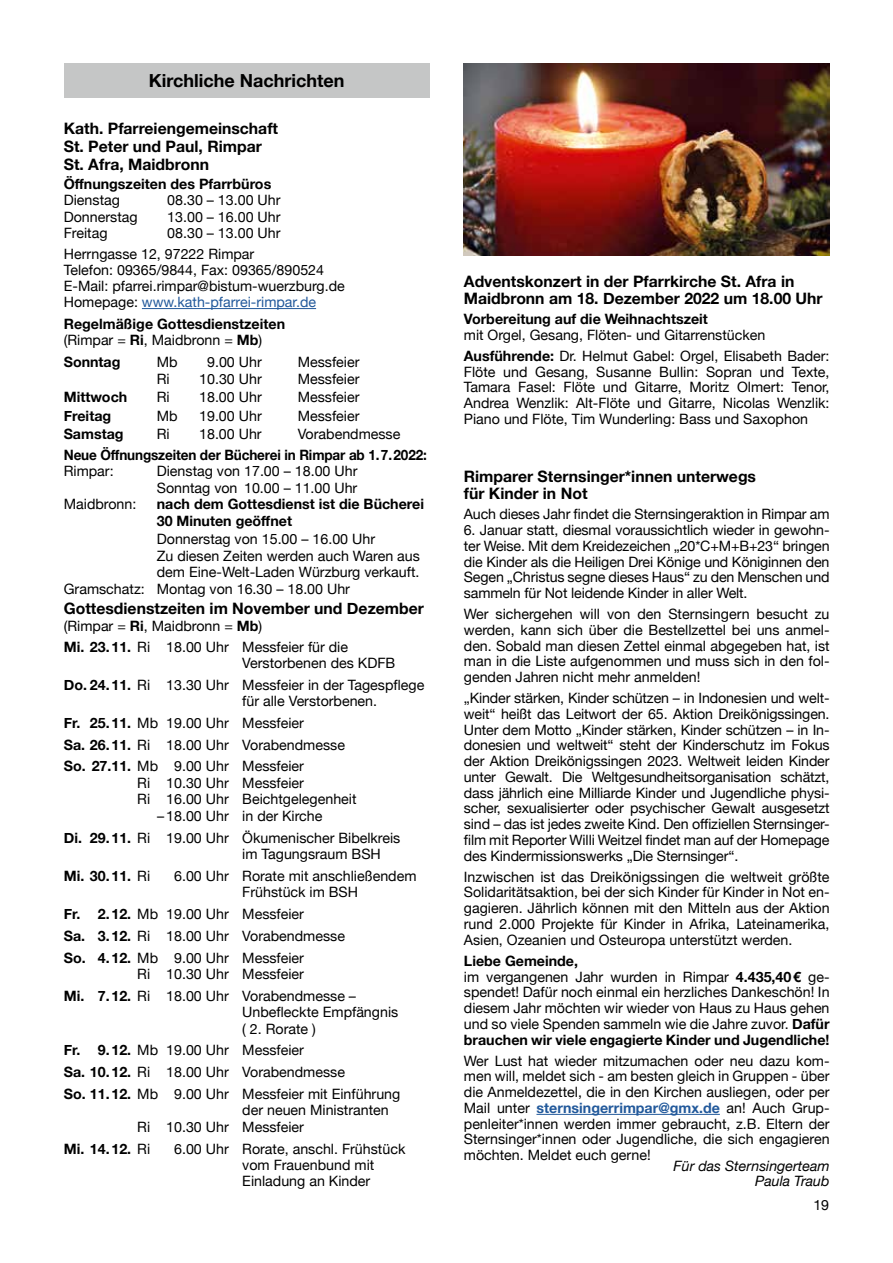
<style>
.page{position:relative;width:893px;height:1263px;background:#fff}
.page>*{position:absolute;margin:0;border:0;box-sizing:border-box;transform-origin:0 0}
.t1{font:700 18px "Helvetica Neue";color:#000}
.t2{font:700 15.75px/18px "Helvetica Neue";color:#000}
.t3{font:14.25px/15.8px "Helvetica Neue";color:#000}
.t4{font:700 14.25px/16.5px "Helvetica Neue";color:#000}
.t5{font:700 14.25px "Helvetica Neue";color:#000;scale:.95 1}
.t6{font:italic 14.25px/15.8px "Helvetica Neue";color:#000;text-align:right}
.s1{color:#22599b}
.s2{font-weight:400}
.s3{font-weight:700}
.s4{font-weight:700;color:#22599b}
</style>
<div class="page">
<hr style="left:142px;top:308px;width:174px;height:1px;background:#22599b">
<div style="left:64px;top:64px;width:365px;height:34px;background:#c5c6c6"></div>
<img style="left:464px;top:64px;width:365px;height:191px">
<hr style="left:536px;top:1114px;width:184px;height:1px;background:#22599b">
<p class="t1" style="left:149px;top:66px;width:197px">Kirchliche Nachrichten</p>
<p class="t2" style="left:64px;top:120px;width:216px">Kath. Pfarreiengemeinschaft<br>St. Peter und Paul, Rimpar<br>St. Afra, Maidbronn</p>
<p class="t4" style="left:64px;top:176px;width:209px">Öffnungszeiten des Pfarrbüros</p>
<p class="t3" style="left:64px;top:193px;width:58px">Dienstag</p>
<p class="t3" style="left:167px;top:193px;width:115px">08.30 – 13.00 Uhr</p>
<p class="t3" style="left:64px;top:210px;width:75px">Donnerstag</p>
<p class="t3" style="left:167px;top:210px;width:115px">13.00 – 16.00 Uhr</p>
<p class="t3" style="left:64px;top:226px;width:45px">Freitag</p>
<p class="t3" style="left:64px;top:224px;width:218px;line-height:20.2px;text-indent:103px">08.30 – 13.00 Uhr<br>Herrngasse 12, 97222 Rimpar</p>
<p class="t3" style="left:64px;top:262px;width:282px;line-height:16.2px">Telefon: 09365/9844, Fax: 09365/890524<br>E-Mail: pfarrei.rimpar@bistum-wuerzburg.de<br>Homepage: <span class="s1">www.kath-pfarrei-rimpar.de</span></p>
<p class="t4" style="left:64px;top:316px;width:223px">Regelmäßige Gottesdienstzeiten <span class="s2">(Rimpar =</span> Ri<span class="s2">, Maidbronn =</span> Mb<span class="s2">)</span></p>
<p class="t4" style="left:64px;top:354px;width:58px">Sonntag</p>
<p class="t3" style="left:157px;top:355px;width:22px">Mb</p>
<p class="t3" style="left:207px;top:355px;width:56px">9.00 Uhr</p>
<p class="t3" style="left:298px;top:355px;width:63px">Messfeier</p>
<p class="t3" style="left:157px;top:371px;width:14px">Ri</p>
<p class="t3" style="left:199px;top:371px;width:64px">10.30 Uhr</p>
<p class="t3" style="left:298px;top:371px;width:63px">Messfeier</p>
<p class="t4" style="left:64px;top:389px;width:65px">Mittwoch</p>
<p class="t3" style="left:157px;top:390px;width:14px">Ri</p>
<p class="t3" style="left:199px;top:390px;width:64px">18.00 Uhr</p>
<p class="t3" style="left:298px;top:390px;width:63px">Messfeier</p>
<p class="t4" style="left:64px;top:408px;width:49px">Freitag</p>
<p class="t3" style="left:157px;top:409px;width:22px">Mb</p>
<p class="t3" style="left:199px;top:409px;width:64px">19.00 Uhr</p>
<p class="t3" style="left:298px;top:409px;width:63px">Messfeier</p>
<p class="t4" style="left:64px;top:426px;width:61px">Samstag</p>
<p class="t3" style="left:157px;top:427px;width:14px">Ri</p>
<p class="t3" style="left:199px;top:427px;width:64px">18.00 Uhr</p>
<p class="t3" style="left:298px;top:427px;width:104px">Vorabendmesse</p>
<p class="t5" style="left:64px;top:444px;width:384px">Neue Öffnungszeiten der Bücherei in Rimpar ab 1.7.2022:</p>
<p class="t3" style="left:64px;top:464px;width:51px">Rimpar:</p>
<p class="t3" style="left:157px;top:464px;width:202px;line-height:16.5px">Dienstag von 17.00 – 18.00 Uhr<br>Sonntag von 10.00 – 11.00 Uhr</p>
<p class="t3" style="left:64px;top:497px;width:74px">Maidbronn:</p>
<p class="t4" style="left:157px;top:496px;width:269px">nach dem Gottesdienst ist die Bücherei<br>30 Minuten geöffnet</p>
<p class="t3" style="left:157px;top:532px;width:220px">Donnerstag von 15.00 – 16.00 Uhr</p>
<p class="t3" style="left:157px;top:549px;width:265px">Zu diesen Zeiten werden auch Waren aus</p>
<p class="t3" style="left:157px;top:565px;width:264px">dem Eine-Welt-Laden Würzburg verkauft.</p>
<p class="t3" style="left:64px;top:581px;width:288px">Gramschatz: Montag von 16.30 – 18.00 Uhr</p>
<p class="t2" style="left:64px;top:600px;width:362px">Gottesdienstzeiten im November und Dezember</p>
<p class="t3" style="left:64px;top:616px;width:286px;line-height:20.7px">(Rimpar = <span class="s3">Ri</span>, Maidbronn = <span class="s3">Mb</span>)<br><span class="s3">Mi. 23.11.</span> Ri 18.00 Uhr Messfeier für die</p>
<p class="t3" style="left:64px;top:653px;width:362px;line-height:21.8px;text-indent:178px">Verstorbenen des KDFB<br><span class="s3">Do. 24.11.</span> Ri 13.30 Uhr Messfeier in der Tagespflege</p>
<p class="t3" style="left:64px;top:691px;width:315px;line-height:21.8px;text-indent:178px">für alle Verstorbenen.<br><span class="s3">Fr. 25.11.</span> Mb 19.00 Uhr Messfeier<br><span class="s3">Sa. 26.11.</span> Ri 18.00 Uhr Vorabendmesse<br><span class="s3">So. 27.11.</span> Mb 9.00 Uhr Messfeier</p>
<p class="t3" style="left:137px;top:776px;width:168px">Ri 10.30 Uhr Messfeier</p>
<p class="t3" style="left:137px;top:792px;width:221px">Ri 16.00 Uhr Beichtgelegenheit</p>
<p class="t3" style="left:157px;top:809px;width:167px">–18.00 Uhr in der Kirche</p>
<p class="t3" style="left:242px;top:830px;width:160px;line-height:16.5px;text-indent:-178px"><span class="s3">Di. 29.11.</span> Ri 19.00 Uhr Ökumenischer Bibelkreis im Tagungsraum BSH</p>
<p class="t4" style="left:64px;top:868px;width:88px">Mi. 30.11. <span class="s2">Ri</span></p>
<p class="t3" style="left:242px;top:868px;width:176px;line-height:16.5px;text-indent:-68px">6.00 Uhr Rorate mit anschließendem<br>Frühstück im BSH</p>
<p class="t3" style="left:64px;top:904px;width:283px;line-height:21.8px"><span class="s3">Fr. 2.12.</span> Mb 19.00 Uhr Messfeier<br><span class="s3">Sa. 3.12.</span> Ri 18.00 Uhr Vorabendmesse<br><span class="s3">So. 4.12.</span> Mb 9.00 Uhr Messfeier</p>
<p class="t3" style="left:64px;top:964px;width:294px;line-height:21.8px;text-indent:74px">Ri 10.30 Uhr Messfeier<br><span class="s3">Mi. 7.12.</span> Ri 18.00 Uhr Vorabendmesse –</p>
<p class="t3" style="left:242px;top:1005px;width:157px;line-height:16.5px">Unbefleckte Empfängnis ( 2. Rorate )</p>
<p class="t3" style="left:64px;top:1040px;width:338px;line-height:21.8px"><span class="s3">Fr. 9.12.</span> Mb 19.00 Uhr Messfeier<br><span class="s3">Sa. 10.12.</span> Ri 18.00 Uhr Vorabendmesse<br><span class="s3">So. 11.12.</span> Mb 9.00 Uhr Messfeier mit Einführung</p>
<p class="t3" style="left:137px;top:1103px;width:253px;line-height:16.5px;text-indent:105px">der neuen Ministranten<br>Ri 10.30 Uhr Messfeier</p>
<p class="t4" style="left:64px;top:1140px;width:88px">Mi. 14.12. <span class="s2">Ri</span></p>
<p class="t3" style="left:242px;top:1141px;width:165px;line-height:16.5px;text-indent:-68px">6.00 Uhr Rorate, anschl. Frühstück vom Frauenbund mit<br>Einladung an Kinder</p>
<p class="t2" style="left:464px;top:273px;width:360px;line-height:17.2px">Adventskonzert in der Pfarrkirche St. Afra in<br>Maidbronn am 18. Dezember 2022 um 18.00 Uhr</p>
<p class="t4" style="left:464px;top:311px;width:246px">Vorbereitung auf die Weihnachtszeit</p>
<p class="t3" style="left:464px;top:325px;width:367px;line-height:21px">mit Orgel, Gesang, Flöten- und Gitarrenstücken<br><span class="s3">Ausführende:</span> Dr. Helmut Gabel: Orgel, Elisabeth Bader:</p>
<p class="t3" style="left:464px;top:364px;width:367px;text-align:justify">Flöte und Gesang, Susanne Bullin: Sopran und Texte, Tamara Fasel: Flöte und Gitarre, Moritz Olmert: Tenor, Andrea Wenzlik: Alt-Flöte und Gitarre, Nicolas Wenzlik:<br>Piano und Flöte, Tim Wunderling: Bass und Saxophon</p>
<p class="t2" style="left:464px;top:468px;width:294px;line-height:17.2px">Rimparer Sternsinger*innen unterwegs für Kinder in Not</p>
<p class="t3" style="left:464px;top:507px;width:367px">Auch dieses Jahr findet die Sternsingeraktion in Rimpar am</p>
<p class="t3" style="left:464px;top:523px;width:367px;text-align:justify">6. Januar statt, diesmal voraussichtlich wieder in gewohn&shy;ter Weise. Mit dem Kreidezeichen „20*C+M+B+23“ bringen die Kinder als die Heiligen Drei Könige und Königinnen den Segen „Christus segne dieses Haus“ zu den Menschen und sammeln für Not leidende Kinder in aller Welt.</p>
<p class="t3" style="left:464px;top:607px;width:367px;text-align:justify">Wer sichergehen will von den Sternsingern besucht zu werden, kann sich über die Bestellzettel bei uns anmel&shy;den. Sobald man diesen Zettel einmal abgegeben hat, ist man in die Liste aufgenommen und muss sich in den fol&shy;genden Jahren nicht mehr anmelden!</p>
<p class="t3" style="left:464px;top:691px;width:367px;text-align:justify">„Kinder stärken, Kinder schützen – in Indonesien und welt&shy;weit“ heißt das Leitwort der 65. Aktion Dreikönigssingen.<br>Unter dem Motto „Kinder stärken, Kinder schützen – in In&shy;donesien und weltweit“ steht der Kinderschutz im Fokus der Aktion Dreikönigssingen 2023. Weltweit leiden Kinder unter Gewalt. Die Weltgesundheitsorganisation schätzt, dass jährlich eine Milliarde Kinder und Jugendliche physi&shy;scher, sexualisierter oder psychischer Gewalt ausgesetzt sind – das ist jedes zweite Kind. Den offiziellen Sternsinger&shy;film mit Reporter Willi Weitzel findet man auf der Homepage des Kindermissionswerks „Die Sternsinger“.</p>
<p class="t3" style="left:464px;top:869px;width:367px;text-align:justify">Inzwischen ist das Dreikönigssingen die weltweit größte Solidaritätsaktion, bei der sich Kinder für Kinder in Not en&shy;gagieren. Jährlich können mit den Mitteln aus der Aktion rund 2.000 Projekte für Kinder in Afrika, Lateinamerika, Asien, Ozeanien und Osteuropa unterstützt werden.</p>
<p class="t3" style="left:464px;top:954px;width:367px"><span class="s3">Liebe Gemeinde,<br></span>im vergangenen Jahr wurden in Rimpar <span class="s3">4.435,40€</span> ge&shy;spendet! Dafür noch einmal ein herzliches Dankeschön! In diesem Jahr möchten wir wieder von Haus zu Haus gehen und so viele Spenden sammeln wie die Jahre zuvor. <span class="s3">Dafür brauchen wir viele engagierte Kinder und Jugendliche!</span></p>
<p class="t3" style="left:464px;top:1053px;width:367px;text-align:justify">Wer Lust hat wieder mitzumachen oder neu dazu kom&shy;men will, meldet sich - am besten gleich in Gruppen - über die Anmeldezettel, die in den Kirchen ausliegen, oder per Mail unter <span class="s4">sternsingerrimpar@gmx.de</span> an! Auch Grup&shy;penleiter*innen werden immer gebraucht, z.B. Eltern der Sternsinger*innen oder Jugendliche, die sich engagieren möchten. Meldet euch gerne!</p>
<p class="t6" style="left:674px;top:1158px;width:157px">Für das Sternsingerteam<br>Paula Traub</p>
<p class="t3" style="left:813px;top:1197px;width:17px">19</p>
</div>
